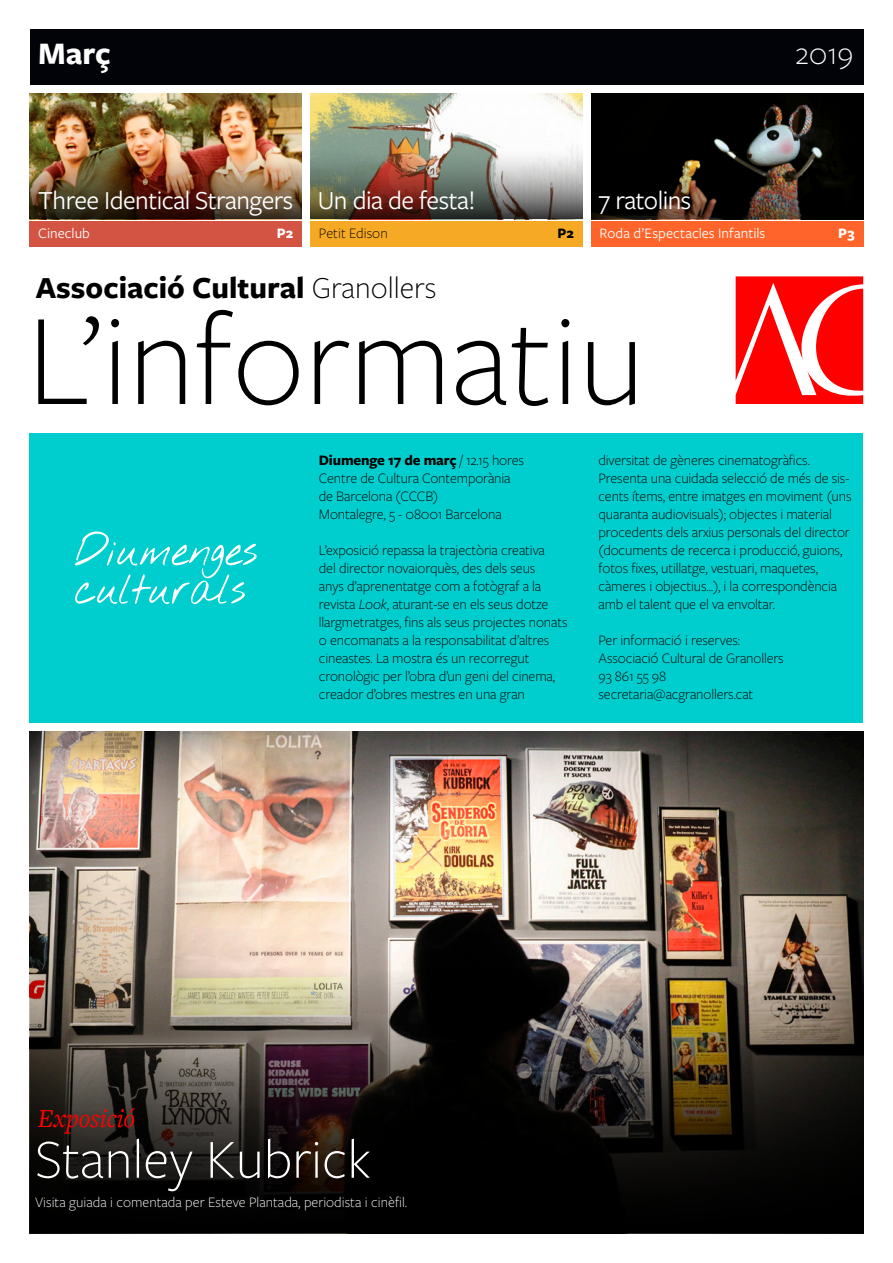
<style>
.page{position:relative;width:893px;height:1263px;background:#fff}
.page>*{position:absolute;margin:0;border:0;box-sizing:border-box;transform-origin:0 0}
.t1{font:300 135.15px "Freight Sans Pro";color:#000}
.t2{font:300 57px "Freight Sans Pro";color:#fff}
.t3{font:700 32.55px "Freight Sans Pro";color:#fff}
.t4{font:300 32.55px "Freight Sans Pro";color:#fff}
.t5{font:700 31.8px "Freight Sans Pro";color:#000}
.t6{font:27px "Freight Sans Pro";letter-spacing:-.02em;color:#fff}
.t7{font:italic 27px "Freight Text Pro";color:#f00}
.t8{font:300 15px/18px "Freight Sans Pro";letter-spacing:-.01em;color:#000}
.t9{font:300 15px "Freight Sans Pro";color:#fff}
.t10{font:15px "Freight Sans Pro";letter-spacing:.005em;color:#fff}
.t11{font:700 15px "Freight Sans Pro";letter-spacing:-.01em;color:#000}
.t12{font:700 15px "Freight Sans Pro";color:#fff}
.s1{font-weight:300}
.s2{font-style:italic}
</style>
<div class="page">
<img style="left:30px;top:731px;width:833px;height:238px">
<img style="left:30px;top:969px;width:833px;height:264px">
<div style="left:30px;top:30px;width:833px;height:55px;background:#020309"></div>
<svg style="left:736px;top:276px;width:127px;height:128px"></svg>
<img style="left:30px;top:94px;width:272px;height:53px">
<div style="left:30px;top:221px;width:272px;height:26px;background:#d35443"></div>
<img style="left:30px;top:147px;width:272px;height:72px">
<img style="left:310px;top:94px;width:273px;height:53px">
<div style="left:310px;top:221px;width:273px;height:26px;background:#f5a924"></div>
<img style="left:591px;top:94px;width:272px;height:53px">
<div style="left:591px;top:221px;width:272px;height:26px;background:#ff652a"></div>
<img style="left:310px;top:147px;width:273px;height:72px">
<img style="left:591px;top:147px;width:272px;height:72px">
<div style="left:30px;top:434px;width:833px;height:289px;background:#00cdcd"></div>
<svg style="left:75px;top:531px;width:182px;height:73px"></svg>
<p class="t3" style="left:38px;top:31px;width:74px">Març</p>
<p class="t4" style="left:795px;top:32px;width:60px">2019</p>
<p class="t6" style="left:38px;top:182px;width:257px">Three Identical Strangers</p>
<p class="t6" style="left:318px;top:182px;width:159px">Un dia de festa!</p>
<p class="t6" style="left:598px;top:182px;width:94px">7 ratolins</p>
<p class="t10" style="left:38px;top:223px;width:53px">Cineclub</p>
<p class="t12" style="left:277px;top:222px;width:18px">P2</p>
<p class="t8" style="left:319px;top:223px;width:70px">Petit Edison</p>
<p class="t11" style="left:557px;top:222px;width:18px">P2</p>
<p class="t10" style="left:600px;top:223px;width:167px">Roda d’Espectacles Infantils</p>
<p class="t12" style="left:838px;top:222px;width:18px">P3</p>
<p class="t5" style="left:36px;top:266px;width:402px">Associació Cultural <span class="s1">Granollers</span></p>
<p class="t1" style="left:27px;top:270px;width:619px">L’informatiu</p>
<p class="t11" style="left:319px;top:450px;width:207px">Diumenge 17 de març <span class="s1">/ 12.15 hores</span></p>
<p class="t8" style="left:319px;top:469px;width:193px">Centre de Cultura Contemporània de Barcelona (CCCB)</p>
<p class="t8" style="left:319px;top:505px;width:184px">Montalegre, 5 - 08001 Barcelona</p>
<p class="t8" style="left:319px;top:541px;width:250px">L’exposició repassa la trajectòria creativa<br>del director novaiorquès, des dels seus<br>anys d’aprenentatge com a fotògraf a la revista <span class="s2">Look</span>, aturant-se en els seus dotze llargmetratges, fins als seus projectes nonats o encomanats a la responsabilitat d’altres cineastes. La mostra és un recorregut cronològic per l’obra d’un geni del cinema, creador d’obres mestres en una gran</p>
<p class="t8" style="left:598px;top:451px;width:255px">diversitat de gèneres cinematogràfics.<br>Presenta una cuidada selecció de més de sis&shy;cents ítems, entre imatges en moviment (uns quaranta audiovisuals); objectes i material procedents dels arxius personals del director (documents de recerca i producció, guions, fotos fixes, utillatge, vestuari, maquetes, càmeres i objectius…), i la correspondència amb el talent que el va envoltar.</p>
<p class="t8" style="left:598px;top:631px;width:143px">Per informació i reserves:</p>
<p class="t8" style="left:598px;top:649px;width:187px">Associació Cultural de Granollers</p>
<p class="t8" style="left:598px;top:667px;width:69px">93 861 55 98</p>
<p class="t8" style="left:598px;top:685px;width:156px">secretaria@acgranollers.cat</p>
<p class="t7" style="left:38px;top:1101px;width:99px">Exposició</p>
<p class="t2" style="left:35px;top:1121px;width:337px">Stanley Kubrick</p>
<p class="t9" style="left:35px;top:1192px;width:374px">Visita guiada i comentada per Esteve Plantada, periodista i cinèfil.</p>
</div>
